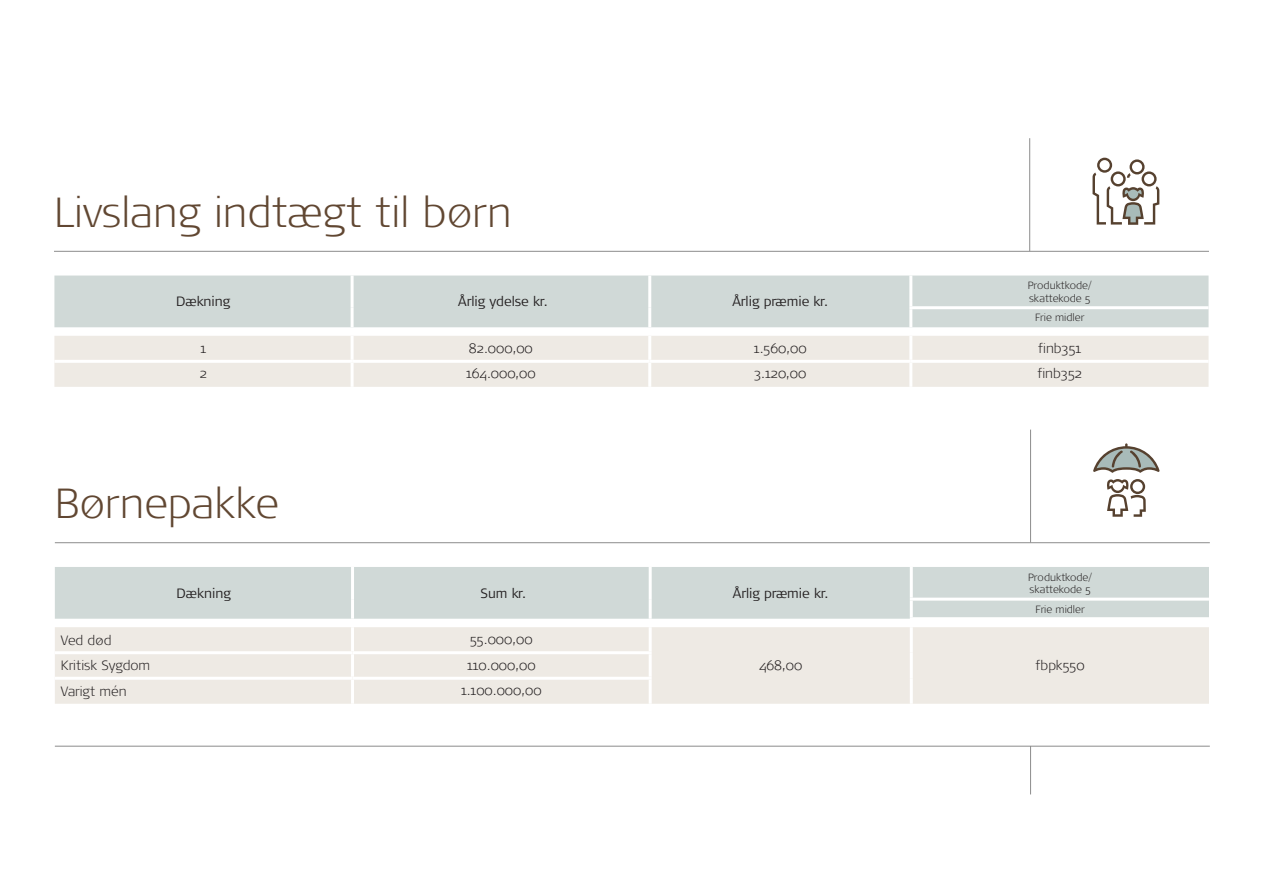
<style>
.page{position:relative;width:1263px;height:893px;background:#fff}
.page>*{position:absolute;margin:0;border:0;box-sizing:border-box;transform-origin:0 0}
.t1{font:300 expanded 42px "Signa OT";color:#614732}
.t2{font:300 expanded 13.5px "Signa OT";color:#231f20}
.t3{font:300 13.5px "Signa Column";color:#231f20}
.t4{font:300 expanded 10.5px/12.6px "Signa OT";color:#231f20}
</style>
<div class="page">
<hr style="left:54px;top:251px;width:1155px;height:1px;background:#8c8c8c">
<hr style="left:1029px;top:138px;width:1px;height:113px;background:#8c8c8c">
<svg style="left:1092px;top:158px;width:67px;height:67px"></svg>
<div style="left:54px;top:276px;width:1154px;height:51px;background:#d0d9d7"></div>
<div style="left:54px;top:336px;width:1154px;height:51px;background:#eeeae4"></div>
<hr style="left:351px;top:276px;width:3px;height:32px;background:#fff">
<hr style="left:648px;top:276px;width:3px;height:32px;background:#fff">
<hr style="left:351px;top:308px;width:3px;height:19px;background:#fff">
<hr style="left:648px;top:308px;width:3px;height:19px;background:#fff">
<hr style="left:909px;top:276px;width:3px;height:30px;background:#fff">
<hr style="left:909px;top:306px;width:299px;height:3px;background:#fff">
<hr style="left:909px;top:309px;width:3px;height:18px;background:#fff">
<hr style="left:351px;top:336px;width:3px;height:24px;background:#fff">
<hr style="left:648px;top:336px;width:3px;height:24px;background:#fff">
<hr style="left:909px;top:336px;width:3px;height:24px;background:#fff">
<hr style="left:54px;top:360px;width:298px;height:3px;background:#fff">
<hr style="left:352px;top:360px;width:298px;height:3px;background:#fff">
<hr style="left:351px;top:363px;width:3px;height:24px;background:#fff">
<hr style="left:650px;top:360px;width:261px;height:3px;background:#fff">
<hr style="left:648px;top:363px;width:3px;height:24px;background:#fff">
<hr style="left:911px;top:360px;width:297px;height:3px;background:#fff">
<hr style="left:909px;top:363px;width:3px;height:24px;background:#fff">
<hr style="left:55px;top:746px;width:1155px;height:1px;background:#8c8c8c">
<hr style="left:1030px;top:746px;width:1px;height:48px;background:#8c8c8c">
<hr style="left:55px;top:542px;width:1155px;height:1px;background:#8c8c8c">
<hr style="left:1030px;top:430px;width:1px;height:112px;background:#8c8c8c">
<svg style="left:1107px;top:479px;width:39px;height:38px"></svg>
<svg style="left:1093px;top:443px;width:66px;height:30px"></svg>
<div style="left:55px;top:567px;width:1154px;height:52px;background:#d0d9d7"></div>
<div style="left:55px;top:627px;width:1154px;height:77px;background:#eeeae4"></div>
<hr style="left:351px;top:567px;width:3px;height:32px;background:#fff">
<hr style="left:649px;top:567px;width:3px;height:32px;background:#fff">
<hr style="left:351px;top:599px;width:3px;height:20px;background:#fff">
<hr style="left:649px;top:599px;width:3px;height:20px;background:#fff">
<hr style="left:910px;top:567px;width:3px;height:31px;background:#fff">
<hr style="left:649px;top:627px;width:3px;height:24px;background:#fff">
<hr style="left:910px;top:627px;width:3px;height:26px;background:#fff">
<hr style="left:910px;top:653px;width:3px;height:25px;background:#fff">
<hr style="left:910px;top:678px;width:3px;height:26px;background:#fff">
<hr style="left:649px;top:654px;width:3px;height:23px;background:#fff">
<hr style="left:649px;top:680px;width:3px;height:24px;background:#fff">
<hr style="left:351px;top:627px;width:3px;height:24px;background:#fff">
<hr style="left:55px;top:651px;width:297px;height:3px;background:#fff">
<hr style="left:352px;top:651px;width:300px;height:3px;background:#fff">
<hr style="left:351px;top:654px;width:3px;height:23px;background:#fff">
<hr style="left:55px;top:677px;width:297px;height:3px;background:#fff">
<hr style="left:352px;top:677px;width:300px;height:3px;background:#fff">
<hr style="left:351px;top:680px;width:3px;height:24px;background:#fff">
<hr style="left:910px;top:598px;width:299px;height:3px;background:#fff">
<hr style="left:910px;top:601px;width:3px;height:16px;background:#fff">
<hr style="left:910px;top:617px;width:299px;height:3px;background:#fff">
<h1 class="t1" style="left:54px;top:187px;width:459px">Livslang indtægt til børn</h1>
<p class="t3" style="left:176px;top:294px;width:56px">Dækning</p>
<p class="t3" style="left:458px;top:294px;width:91px">Årlig ydelse kr.</p>
<p class="t3" style="left:732px;top:294px;width:97px">Årlig præmie kr.</p>
<p class="t4" style="left:1028px;top:279px;width:65px">Produktkode/ skattekode 5</p>
<p class="t4" style="left:1035px;top:311px;width:51px">Frie midler</p>
<p class="t2" style="left:200px;top:338px;width:7px">1</p>
<p class="t2" style="left:469px;top:338px;width:65px">82.000,00</p>
<p class="t2" style="left:754px;top:338px;width:54px">1.560,00</p>
<p class="t2" style="left:1038px;top:338px;width:45px">finb351</p>
<p class="t2" style="left:200px;top:364px;width:9px">2</p>
<p class="t2" style="left:466px;top:364px;width:71px">164.000,00</p>
<p class="t2" style="left:754px;top:364px;width:54px">3.120,00</p>
<p class="t2" style="left:1037px;top:364px;width:46px">finb352</p>
<h1 class="t1" style="left:55px;top:479px;width:225px">Børnepakke</h1>
<p class="t3" style="left:177px;top:586px;width:56px">Dækning</p>
<p class="t3" style="left:481px;top:586px;width:47px">Sum kr.</p>
<p class="t3" style="left:733px;top:586px;width:97px">Årlig præmie kr.</p>
<p class="t4" style="left:1028px;top:570px;width:65px">Produktkode/ skattekode 5</p>
<p class="t4" style="left:1035px;top:603px;width:51px">Frie midler</p>
<p class="t2" style="left:61px;top:632px;width:52px">Ved død</p>
<p class="t2" style="left:470px;top:630px;width:64px">55.000,00</p>
<p class="t2" style="left:61px;top:658px;width:91px">Kritisk Sygdom</p>
<p class="t2" style="left:467px;top:655px;width:70px">110.000,00</p>
<p class="t2" style="left:759px;top:655px;width:45px">468,00</p>
<p class="t2" style="left:1035px;top:655px;width:51px">fbpk550</p>
<p class="t2" style="left:61px;top:683px;width:67px">Varigt mén</p>
<p class="t2" style="left:461px;top:681px;width:82px">1.100.000,00</p>
</div>
